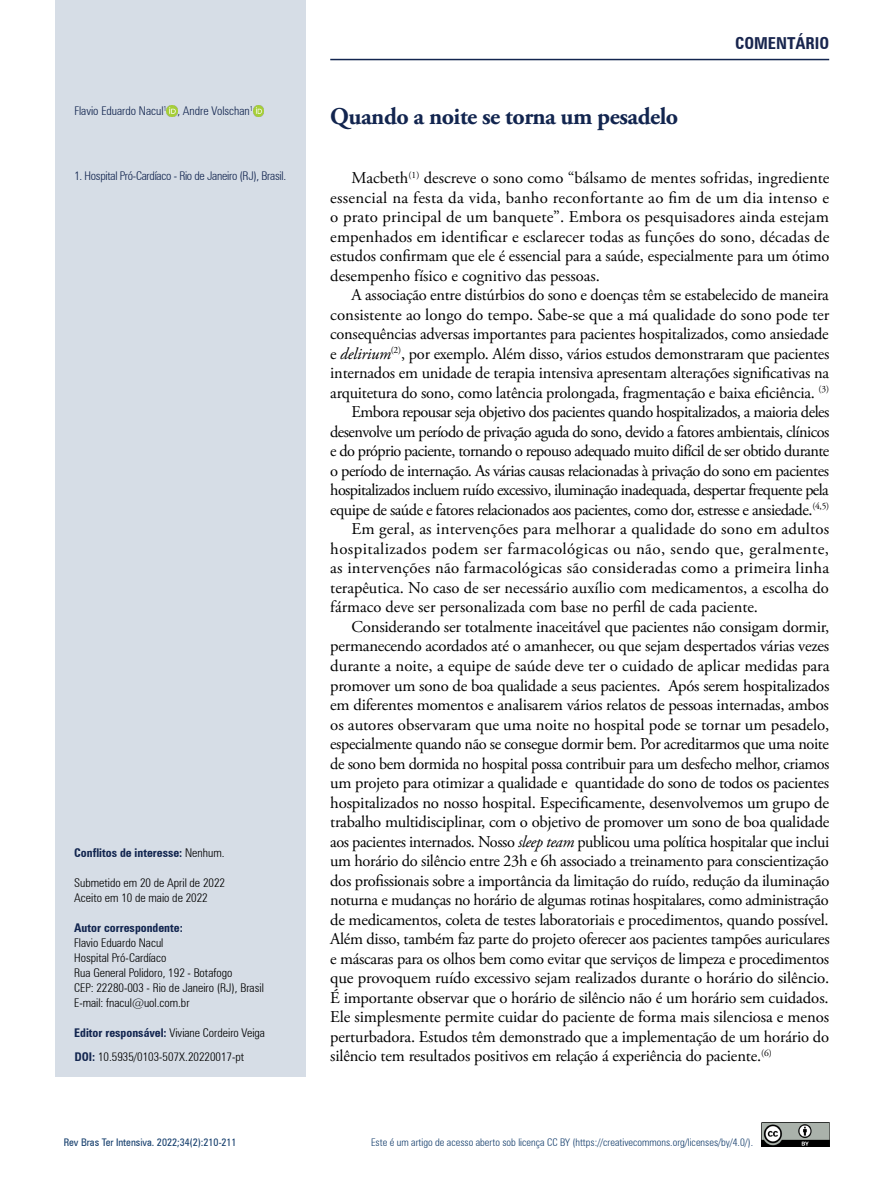
<style>
.page{position:relative;width:893px;height:1191px;background:#fff}
.page>*{position:absolute;margin:0;border:0;box-sizing:border-box;transform-origin:0 0}
.t1{font:700 24px "Adobe Garamond Pro";letter-spacing:-.02em;color:#12254f}
.t2{font:16.5px/19.5px "Adobe Garamond Pro";letter-spacing:-.015em;color:#000;text-align:justify}
.t3{font:16.5px "Adobe Garamond Pro";letter-spacing:-.035em;color:#000}
.t4{font:16.5px "Adobe Garamond Pro";letter-spacing:.01em;color:#000}
.t5{font:16.5px "Adobe Garamond Pro";letter-spacing:.025em;color:#000}
.t6{font:700 condensed 16.5px "Zurich BT";color:#18254e}
.t7{font:300 condensed 12px/15px "Zurich BT";color:#000}
.t8{font:700 condensed 12px "Zurich BT";color:#12254f}
.t9{font:300 condensed 12px "Zurich BT";letter-spacing:-.02em;color:#12254f}
.t10{font:300 condensed 12px "Zurich BT";color:#12254f}
.t11{font:300 condensed 10.5px "Zurich BT";color:#163f6d}
.t12{font:condensed 10.5px "Zurich BT";color:#163f6d}
.s1{font-weight:300;color:#000}
.s2{font-weight:700;color:#12254f}
.s3{font-style:italic}
</style>
<div class="page">
<div style="left:55px;top:0;width:250px;height:1076px;background:#d5dce6"></div>
<svg style="left:167px;top:105px;width:10px;height:11px"></svg>
<svg style="left:253px;top:105px;width:11px;height:11px"></svg>
<img style="left:761px;top:1122px;width:68px;height:24px">
<hr style="left:330px;top:59px;width:499px;height:1px;background:#12254f">
<p class="t6" style="left:735px;top:33px;width:96px">COMENTÁRIO</p>
<p class="t10" style="left:74px;top:104px;width:180px">Flavio Eduardo Nacul<sup>1</sup> , Andre Volschan<sup>1</sup></p>
<h1 class="t1" style="left:330px;top:102px;width:349px">Quando a noite se torna um pesadelo</h1>
<p class="t9" style="left:74px;top:169px;width:213px">1. Hospital Pró-Cardíaco - Rio de Janeiro (RJ), Brasil.</p>
<p class="t8" style="left:74px;top:845px;width:152px">Conflitos de interesse: <span class="s1">Nenhum.</span></p>
<p class="t7" style="left:74px;top:875px;width:152px">Submetido em 20 de April de 2022<br>Aceito em 10 de maio de 2022</p>
<p class="t8" style="left:74px;top:920px;width:110px">Autor correspondente:</p>
<p class="t7" style="left:74px;top:935px;width:191px">Flavio Eduardo Nacul<br>Hospital Pró-Cardíaco<br>Rua General Polidoro, 192 - Botafogo<br>CEP: 22280-003 - Rio de Janeiro (RJ), Brasil<br>E-mail: fnacul@uol.com.br</p>
<p class="t7" style="left:74px;top:1020px;width:192px;line-height:24.2px"><span class="s2">Editor responsável:</span> Viviane Cordeiro Veiga<br><span class="s2">DOI:</span> 10.5935/0103-507X.20220017-pt</p>
<p class="t2" style="left:330px;top:169px;width:501px;text-indent:21px">Macbeth<sup>(1)</sup> descreve o sono como “bálsamo de mentes sofridas, ingrediente essencial na festa da vida, banho reconfortante ao fim de um dia intenso e o prato principal de um banquete”. Embora os pesquisadores ainda estejam empenhados em identificar e esclarecer todas as funções do sono, décadas de estudos confirmam que ele é essencial para a saúde, especialmente para um ótimo desempenho físico e cognitivo das pessoas.</p>
<p class="t2" style="left:351px;top:286px;width:479px">A associação entre distúrbios do sono e doenças têm se estabelecido de maneira</p>
<p class="t2" style="left:330px;top:305px;width:501px">consistente ao longo do tempo. Sabe-se que a má qualidade do sono pode ter</p>
<p class="t2" style="left:330px;top:325px;width:500px">consequências adversas importantes para pacientes hospitalizados, como ansiedade</p>
<p class="t2" style="left:330px;top:344px;width:501px">e <span class="s3">delirium</span><sup>(2)</sup>, por exemplo. Além disso, vários estudos demonstraram que pacientes</p>
<p class="t2" style="left:330px;top:364px;width:500px">internados em unidade de terapia intensiva apresentam alterações significativas na</p>
<p class="t2" style="left:330px;top:383px;width:500px">arquitetura do sono, como latência prolongada, fragmentação e baixa eficiência. <sup>(3)</sup></p>
<p class="t3" style="left:351px;top:402px;width:479px">Embora repousar seja objetivo dos pacientes quando hospitalizados, a maioria deles</p>
<p class="t3" style="left:330px;top:422px;width:501px">desenvolve um período de privação aguda do sono, devido a fatores ambientais, clínicos</p>
<p class="t3" style="left:330px;top:441px;width:500px">e do próprio paciente, tornando o repouso adequado muito difícil de ser obtido durante</p>
<p class="t2" style="left:330px;top:461px;width:500px">o período de internação. As várias causas relacionadas à privação do sono em pacientes</p>
<p class="t3" style="left:330px;top:480px;width:500px">hospitalizados incluem ruído excessivo, iluminação inadequada, despertar frequente pela</p>
<p class="t2" style="left:330px;top:500px;width:500px">equipe de saúde e fatores relacionados aos pacientes, como dor, estresse e ansiedade.<sup>(4,5)</sup></p>
<p class="t4" style="left:351px;top:519px;width:479px">Em geral, as intervenções para melhorar a qualidade do sono em adultos</p>
<p class="t5" style="left:330px;top:539px;width:500px">hospitalizados podem ser farmacológicas ou não, sendo que, geralmente,</p>
<p class="t4" style="left:330px;top:558px;width:500px">as intervenções não farmacológicas são consideradas como a primeira linha</p>
<p class="t2" style="left:330px;top:578px;width:500px">terapêutica. No caso de ser necessário auxílio com medicamentos, a escolha do</p>
<p class="t2" style="left:330px;top:598px;width:429px">fármaco deve ser personalizada com base no perfil de cada paciente.</p>
<p class="t2" style="left:351px;top:617px;width:479px">Considerando ser totalmente inaceitável que pacientes não consigam dormir,</p>
<p class="t2" style="left:330px;top:637px;width:500px">permanecendo acordados até o amanhecer, ou que sejam despertados várias vezes</p>
<p class="t2" style="left:330px;top:656px;width:501px">durante a noite, a equipe de saúde deve ter o cuidado de aplicar medidas para</p>
<p class="t2" style="left:330px;top:676px;width:501px">promover um sono de boa qualidade a seus pacientes. Após serem hospitalizados</p>
<p class="t2" style="left:330px;top:695px;width:500px">em diferentes momentos e analisarem vários relatos de pessoas internadas, ambos</p>
<p class="t2" style="left:330px;top:715px;width:501px">os autores observaram que uma noite no hospital pode se tornar um pesadelo,</p>
<p class="t2" style="left:330px;top:734px;width:500px">especialmente quando não se consegue dormir bem. Por acreditarmos que uma noite</p>
<p class="t2" style="left:330px;top:754px;width:501px">de sono bem dormida no hospital possa contribuir para um desfecho melhor, criamos</p>
<p class="t2" style="left:330px;top:773px;width:500px">um projeto para otimizar a qualidade e quantidade do sono de todos os pacientes</p>
<p class="t2" style="left:330px;top:793px;width:500px">hospitalizados no nosso hospital. Especificamente, desenvolvemos um grupo de</p>
<p class="t2" style="left:330px;top:812px;width:501px">trabalho multidisciplinar, com o objetivo de promover um sono de boa qualidade</p>
<p class="t2" style="left:330px;top:832px;width:500px">aos pacientes internados. Nosso <span class="s3">sleep team</span> publicou uma política hospitalar que inclui</p>
<p class="t2" style="left:330px;top:851px;width:500px">um horário do silêncio entre 23h e 6h associado a treinamento para conscientização</p>
<p class="t2" style="left:330px;top:871px;width:501px">dos profissionais sobre a importância da limitação do ruído, redução da iluminação</p>
<p class="t2" style="left:330px;top:890px;width:500px">noturna e mudanças no horário de algumas rotinas hospitalares, como administração</p>
<p class="t2" style="left:330px;top:910px;width:500px">de medicamentos, coleta de testes laboratoriais e procedimentos, quando possível.</p>
<p class="t2" style="left:330px;top:929px;width:501px">Além disso, também faz parte do projeto oferecer aos pacientes tampões auriculares</p>
<p class="t2" style="left:330px;top:949px;width:500px">e máscaras para os olhos bem como evitar que serviços de limpeza e procedimentos</p>
<p class="t2" style="left:330px;top:968px;width:500px">que provoquem ruído excessivo sejam realizados durante o horário do silêncio.</p>
<p class="t2" style="left:330px;top:988px;width:500px">É importante observar que o horário de silêncio não é um horário sem cuidados.</p>
<p class="t2" style="left:330px;top:1007px;width:500px">Ele simplesmente permite cuidar do paciente de forma mais silenciosa e menos</p>
<p class="t2" style="left:330px;top:1027px;width:500px">perturbadora. Estudos têm demonstrado que a implementação de um horário do</p>
<p class="t2" style="left:330px;top:1046px;width:443px">silêncio tem resultados positivos em relação á experiência do paciente.<sup>(6)</sup></p>
<p class="t12" style="left:64px;top:1136px;width:174px">Rev Bras Ter Intensiva. 2022;34(2):210-211</p>
<p class="t11" style="left:371px;top:1136px;width:384px">Este é um artigo de acesso aberto sob licença CC BY (https://creativecommons.org/licenses/by/4.0/).</p>
</div>
